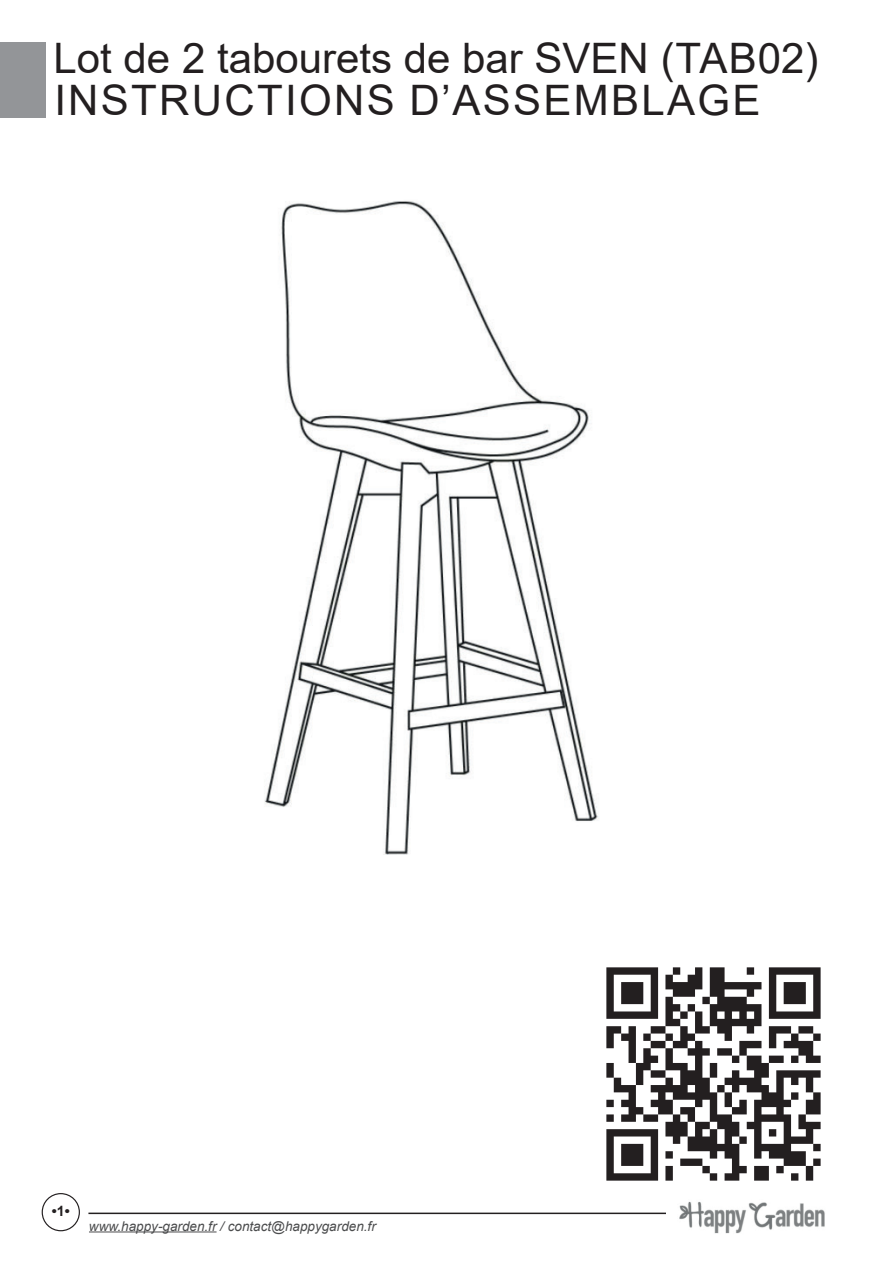
<style>
.page{position:relative;width:893px;height:1263px;background:#fff}
.page>*{position:absolute;margin:0;border:0;box-sizing:border-box;transform-origin:0 0}
.t1{font:42px/42px "Arial";letter-spacing:.035em;color:#231f20}
.t2{font:700 14.25px "Arial";color:#231f20}
.t3{font:italic 13.5px "Arial";color:#4b4c4d}
</style>
<div class="page">
<div style="left:0;top:43px;width:45px;height:75px;background:#939598"></div>
<hr style="left:89px;top:1231px;width:128px;height:1px;background:#4b4c4d">
<div style="left:42px;top:1193px;width:38px;height:38px;border:1px solid #231f20;border-radius:50%"></div>
<hr style="left:88px;top:1212px;width:750px;height:2px;background:#231f20">
<img style="left:666px;top:1201px;width:172px;height:33px">
<img style="left:264px;top:201px;width:335px;height:653px">
<img style="left:606px;top:967px;width:215px;height:214px">
<p class="t1" style="left:54px;top:37px;width:766px">Lot de 2 tabourets de bar SVEN (TAB02)<br>INSTRUCTIONS D’ASSEMBLAGE</p>
<p class="t2" style="left:52px;top:1201px;width:19px">•1•</p>
<p class="t3" style="left:89px;top:1217px;width:288px">www.happy-garden.fr / contact@happygarden.fr</p>
</div>
